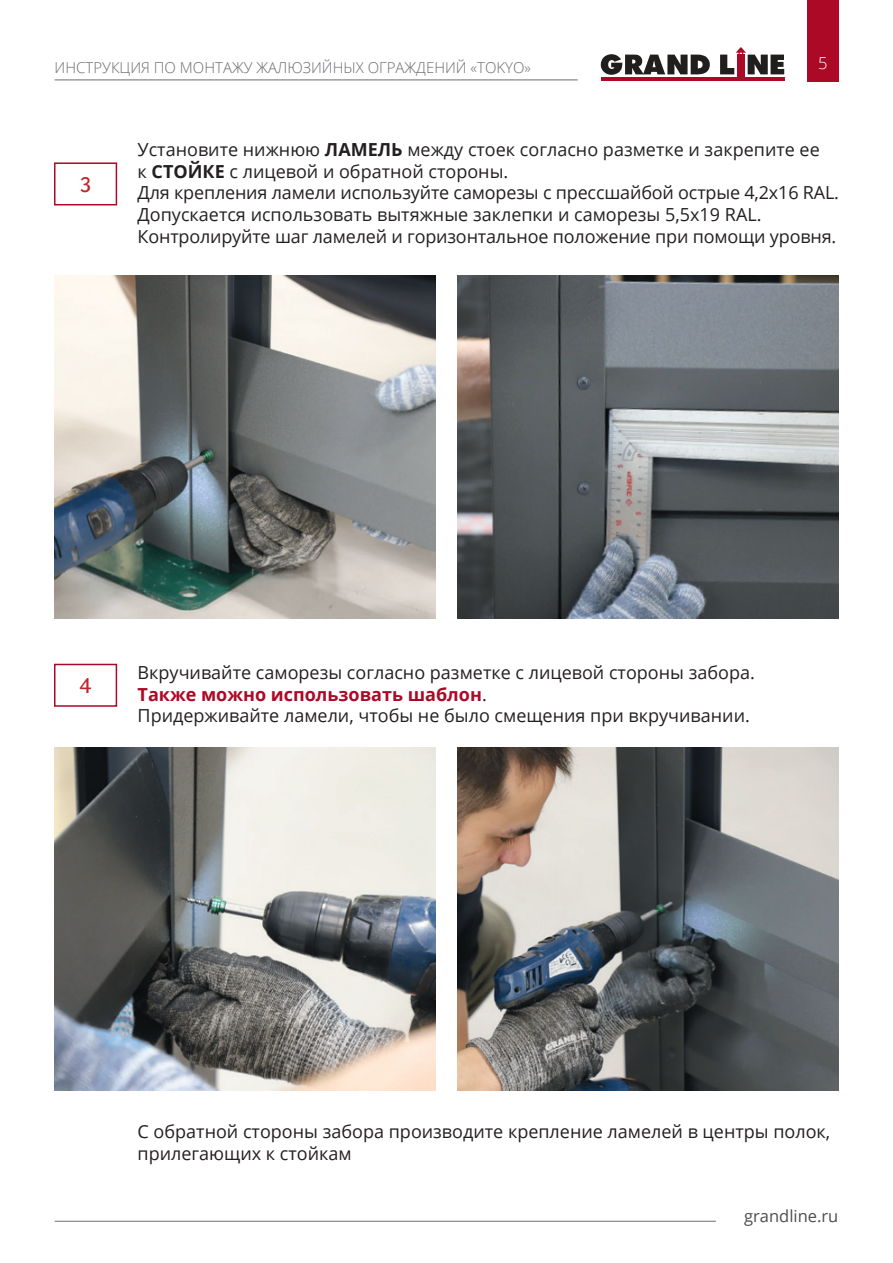
<style>
.page{position:relative;width:893px;height:1263px;background:#fff}
.page>*{position:absolute;margin:0;border:0;box-sizing:border-box;transform-origin:0 0}
.t1{font:21px "Red Ring";color:#be262c}
.t2{font:18px/21.6px "Open Sans";color:#231f20}
.t3{font:16.5px "Open Sans";color:#4b4c4d}
.t4{font:300 16.5px "Open Sans";color:#fff}
.t5{font:300 15px "Open Sans";color:#6c6d70}
.s1{font-weight:700}
.s2{font-weight:700;color:#ac0926}
</style>
<div class="page">
<div style="left:807px;top:0;width:31px;height:81px;background:#ac0926"></div>
<div style="left:737px;top:55px;width:7px;height:24px;background:#ac0926"></div>
<hr style="left:601px;top:77px;width:183px;height:3px;background:#ac0926">
<svg style="left:601px;top:54px;width:109px;height:21px"></svg>
<svg style="left:720px;top:47px;width:64px;height:27px"></svg>
<hr style="left:55px;top:80px;width:523px;height:1px;background:#6c6d70">
<hr style="left:55px;top:1221px;width:661px;height:1px;background:#6c6d70">
<div style="left:54px;top:162px;width:63px;height:43px;border:2px solid #ac0926"></div>
<div style="left:54px;top:664px;width:63px;height:43px;border:2px solid #ac0926"></div>
<img style="left:54px;top:275px;width:382px;height:343px">
<img style="left:54px;top:748px;width:382px;height:342px">
<img style="left:457px;top:748px;width:382px;height:342px">
<img style="left:457px;top:275px;width:382px;height:343px">
<p class="t5" style="left:55px;top:58px;width:478px">ИНСТРУКЦИЯ ПО МОНТАЖУ ЖАЛЮЗИЙНЫХ ОГРАЖДЕНИЙ «TOKYO»</p>
<p class="t4" style="left:818px;top:52px;width:11px">5</p>
<p class="t1" style="left:80px;top:171px;width:13px">3</p>
<p class="t2" style="left:138px;top:138px;width:703px">Установите нижнюю <span class="s1">ЛАМЕЛЬ</span> между стоек согласно разметке и закрепите ее<br>к <span class="s1">СТОЙКЕ</span> с лицевой и обратной стороны.<br>Для крепления ламели используйте саморезы с прессшайбой острые 4,2x16 RAL.<br>Допускается использовать вытяжные заклепки и саморезы 5,5x19 RAL.<br>Контролируйте шаг ламелей и горизонтальное положение при помощи уровня.</p>
<p class="t1" style="left:80px;top:672px;width:13px">4</p>
<p class="t2" style="left:138px;top:661px;width:619px">Вкручивайте саморезы согласно разметке с лицевой стороны забора.<br><span class="s2">Также можно использовать шаблон</span>.<br>Придерживайте ламели, чтобы не было смещения при вкручивании.</p>
<p class="t2" style="left:138px;top:1120px;width:694px">С обратной стороны забора производите крепление ламелей в центры полок, прилегающих к стойкам</p>
<p class="t3" style="left:744px;top:1204px;width:96px">grandline.ru</p>
</div>
